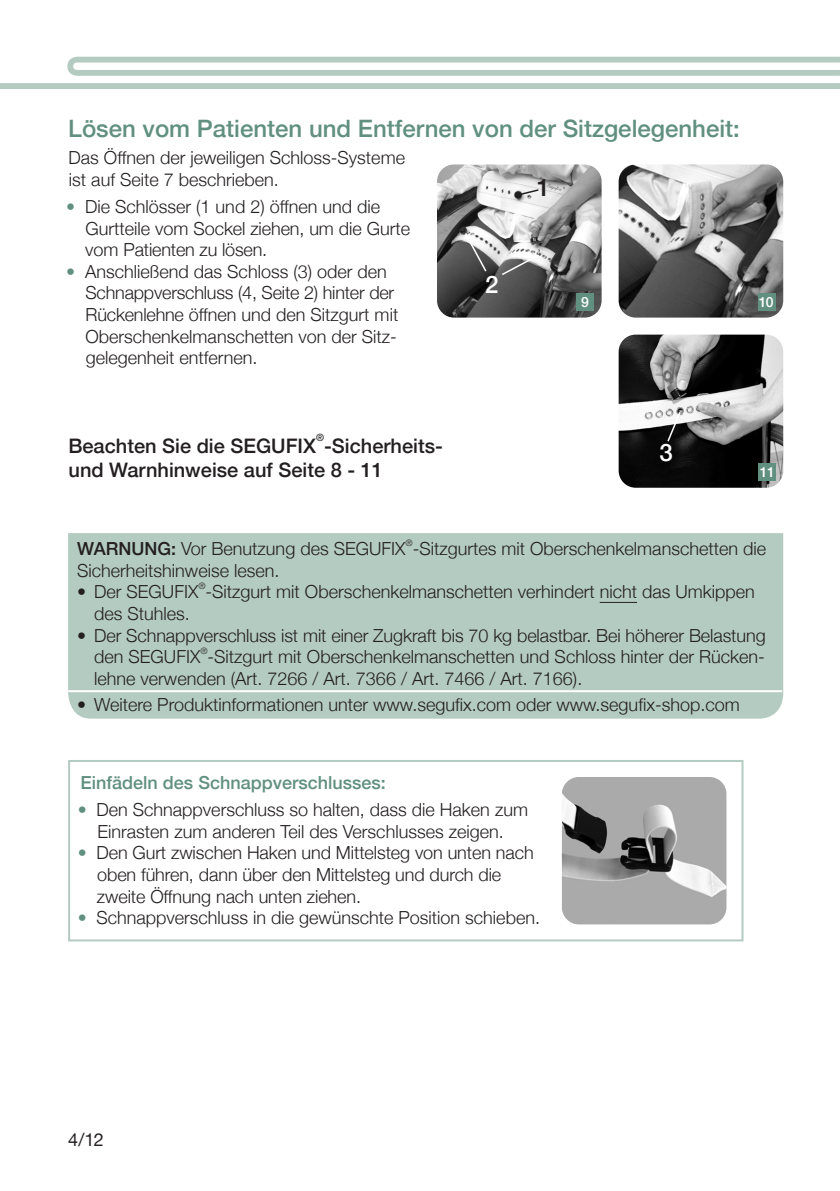
<style>
.page{position:relative;width:840px;height:1191px;background:#fff}
.page>*{position:absolute;margin:0;border:0;box-sizing:border-box;transform-origin:0 0}
.t1{font:500 24px "Helvetica Neue";color:#619080}
.t2{font:500 24px "Helvetica Neue";color:#fff}
.t3{font:500 24px "Helvetica Neue";color:#231f20}
.t4{font:500 20px "Helvetica Neue";color:#231f20}
.t5{font:300 18px/21.6px "Helvetica Neue";color:#231f20}
.t6{font:500 18px "Helvetica Neue";color:#619080}
.t7{font:18px "Helvetica Neue";color:#231f20}
.t8{font:500 14px "Helvetica Neue";color:#fff}
.t9{font:500 10px "Helvetica Neue";color:#231f20}
.t10{font:300 9px "Helvetica Neue";color:#231f20}
.s1{color:#619080}
.s2{font-weight:500}
</style>
<div class="page">
<svg style="left:0;top:57px;width:839px;height:32px"></svg>
<div style="left:68px;top:533px;width:714px;height:185px;background:#b4cbc2"></div>
<hr style="left:599px;top:602px;width:37px;height:1px;background:#231f20">
<hr style="left:68px;top:690px;width:713px;height:2px;background:#fff">
<img style="left:618px;top:164px;width:164px;height:153px">
<div style="left:757px;top:293px;width:17px;height:17px;background:#619080"></div>
<img style="left:618px;top:334px;width:164px;height:154px">
<div style="left:757px;top:463px;width:17px;height:17px;background:#619080"></div>
<svg style="left:665px;top:410px;width:16px;height:33px"></svg>
<img style="left:437px;top:164px;width:164px;height:153px">
<div style="left:576px;top:293px;width:17px;height:17px;background:#619080"></div>
<svg style="left:500px;top:253px;width:40px;height:23px"></svg>
<svg style="left:517px;top:188px;width:23px;height:8px"></svg>
<svg style="left:463px;top:231px;width:24px;height:42px"></svg>
<div style="left:68px;top:760px;width:675px;height:181px;background:#fff;border:2px solid #b4cbc2"></div>
<img style="left:561px;top:777px;width:165px;height:147px">
<p class="t1" style="left:68px;top:109px;width:672px">Lösen vom Patienten und Entfernen von der Sitzgelegenheit:</p>
<p class="t5" style="left:69px;top:146px;width:338px">Das Öffnen der jeweiligen Schloss-Systeme ist auf Seite 7 beschrieben.</p>
<p class="t5" style="left:85px;top:195px;width:326px;text-indent:-19px"><span class="s1">•</span> Die Schlösser (1 und 2) öffnen und die<br>Gurtteile vom Sockel ziehen, um die Gurte vom Patienten zu lösen.</p>
<p class="t5" style="left:85px;top:259px;width:314px;text-indent:-19px"><span class="s1">•</span> Anschließend das Schloss (3) oder den Schnappverschluss (4, Seite 2) hinter der Rückenlehne öffnen und den Sitzgurt mit Oberschenkelmanschetten von der Sitz&shy;gelegenheit entfernen.</p>
<p class="t3" style="left:536px;top:168px;width:15px">1</p>
<p class="t2" style="left:485px;top:265px;width:15px">2</p>
<p class="t8" style="left:581px;top:290px;width:9px">9</p>
<p class="t8" style="left:758px;top:290px;width:16px">10</p>
<p class="t9" style="left:316px;top:429px;width:9px">®</p>
<p class="t4" style="left:68px;top:454px;width:316px">und Warnhinweise auf Seite 8 - 11</p>
<p class="t4" style="left:68px;top:430px;width:376px">Beachten Sie die SEGUFIX -Sicherheits-</p>
<p class="t2" style="left:659px;top:433px;width:15px">3</p>
<p class="t8" style="left:759px;top:461px;width:16px">11</p>
<p class="t10" style="left:405px;top:536px;width:9px">®</p>
<p class="t5" style="left:77px;top:537px;width:690px"><span class="s2">WARNUNG:</span> Vor Benutzung des SEGUFIX -Sitzgurtes mit Oberschenkelmanschetten die</p>
<p class="t5" style="left:77px;top:558px;width:204px">Sicherheitshinweise lesen.</p>
<p class="t5" style="left:77px;top:580px;width:678px">• Der SEGUFIX -Sitzgurt mit Oberschenkelmanschetten verhindert nicht das Umkippen</p>
<p class="t10" style="left:198px;top:579px;width:9px">®</p>
<p class="t5" style="left:94px;top:602px;width:97px">des Stuhles.</p>
<p class="t5" style="left:77px;top:623px;width:689px;text-align:right">• Der Schnappverschluss ist mit einer Zugkraft bis 70 kg belastbar. Bei höherer Belastung den SEGUFIX -Sitzgurt mit Oberschenkelmanschetten und Schloss hinter der Rücken-</p>
<p class="t10" style="left:200px;top:644px;width:9px">®</p>
<p class="t5" style="left:94px;top:666px;width:489px">lehne verwenden (Art. 7266 / Art. 7366 / Art. 7466 / Art. 7166).</p>
<p class="t5" style="left:77px;top:692px;width:663px">• Weitere Produktinformationen unter www.segufix.com oder www.segufix-shop.com</p>
<p class="t6" style="left:80px;top:768px;width:307px">Einfädeln des Schnappverschlusses:</p>
<p class="t5" style="left:78px;top:798px;width:451px;text-align:center"><span class="s1">•</span> Den Schnappverschluss so halten, dass die Haken zum<br>Einrasten zum anderen Teil des Verschlusses zeigen.</p>
<p class="t5" style="left:97px;top:841px;width:438px;text-indent:-19px"><span class="s1">•</span> Den Gurt zwischen Haken und Mittelsteg von unten nach oben führen, dann über den Mittelsteg und durch die zweite Öffnung nach unten ziehen.</p>
<p class="t5" style="left:78px;top:906px;width:463px"><span class="s1">•</span> Schnappverschluss in die gewünschte Position schieben.</p>
<p class="t7" style="left:68px;top:1126px;width:37px">4/12</p>
</div>
